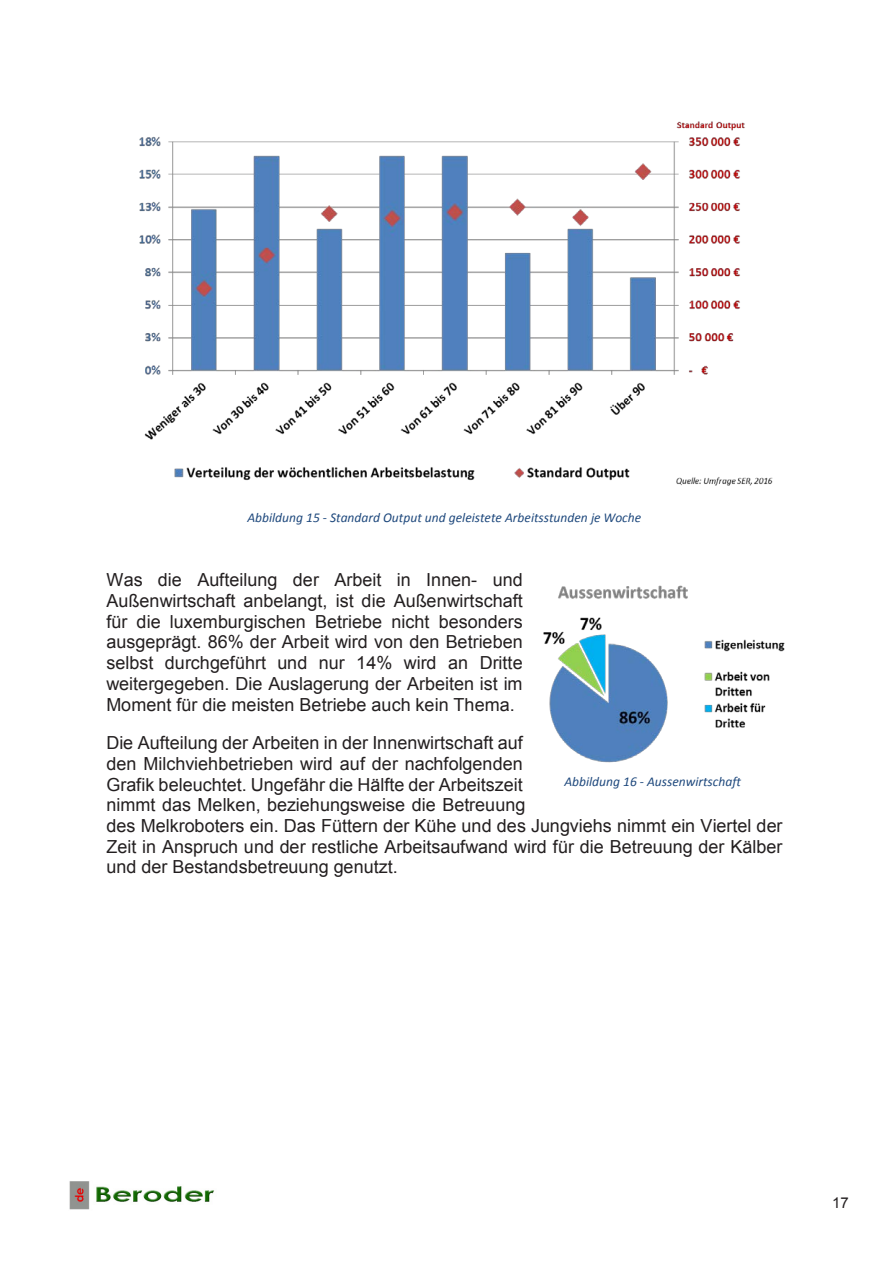
<style>
.page{position:relative;width:893px;height:1263px;background:#fff}
.page>*{position:absolute;margin:0;border:0;box-sizing:border-box;transform-origin:0 0}
.t1{font:18px/20.7px "Arial";color:#231f20;text-align:justify}
.t2{font:15px "Arial";color:#231f20}
.t3{font:italic 13.5px "Calibri";color:#1f497d}
</style>
<div class="page">
<img style="left:69px;top:1181px;width:145px;height:29px">
<img style="left:139px;top:121px;width:634px;height:365px">
<img style="left:543px;top:585px;width:242px;height:178px">
<p class="t3" style="left:247px;top:508px;width:395px">Abbildung 15 - Standard Output und geleistete Arbeitsstunden je Woche</p>
<p class="t1" style="left:106px;top:570px;width:418px">Was die Aufteilung der Arbeit in Innen- und Außenwirtschaft anbelangt, ist die Außenwirtschaft für die luxemburgischen Betriebe nicht besonders ausgeprägt. 86% der Arbeit wird von den Betrieben selbst durchgeführt und nur 14% wird an Dritte weitergegeben. Die Auslagerung der Arbeiten ist im Moment für die meisten Betriebe auch kein Thema.</p>
<p class="t1" style="left:106px;top:733px;width:678px;text-align:left">Die Aufteilung der Arbeiten in der Innenwirtschaft auf<br>den Milchviehbetrieben wird auf der nachfolgenden<br>Grafik beleuchtet. Ungefähr die Hälfte der Arbeitszeit<br>nimmt das Melken, beziehungsweise die Betreuung<br>des Melkroboters ein. Das Füttern der Kühe und des Jungviehs nimmt ein Viertel der Zeit in Anspruch und der restliche Arbeitsaufwand wird für die Betreuung der Kälber und der Bestandsbetreuung genutzt.</p>
<p class="t3" style="left:564px;top:772px;width:178px">Abbildung 16 - Aussenwirtschaft</p>
<p class="t2" style="left:832px;top:1193px;width:18px">17</p>
</div>
